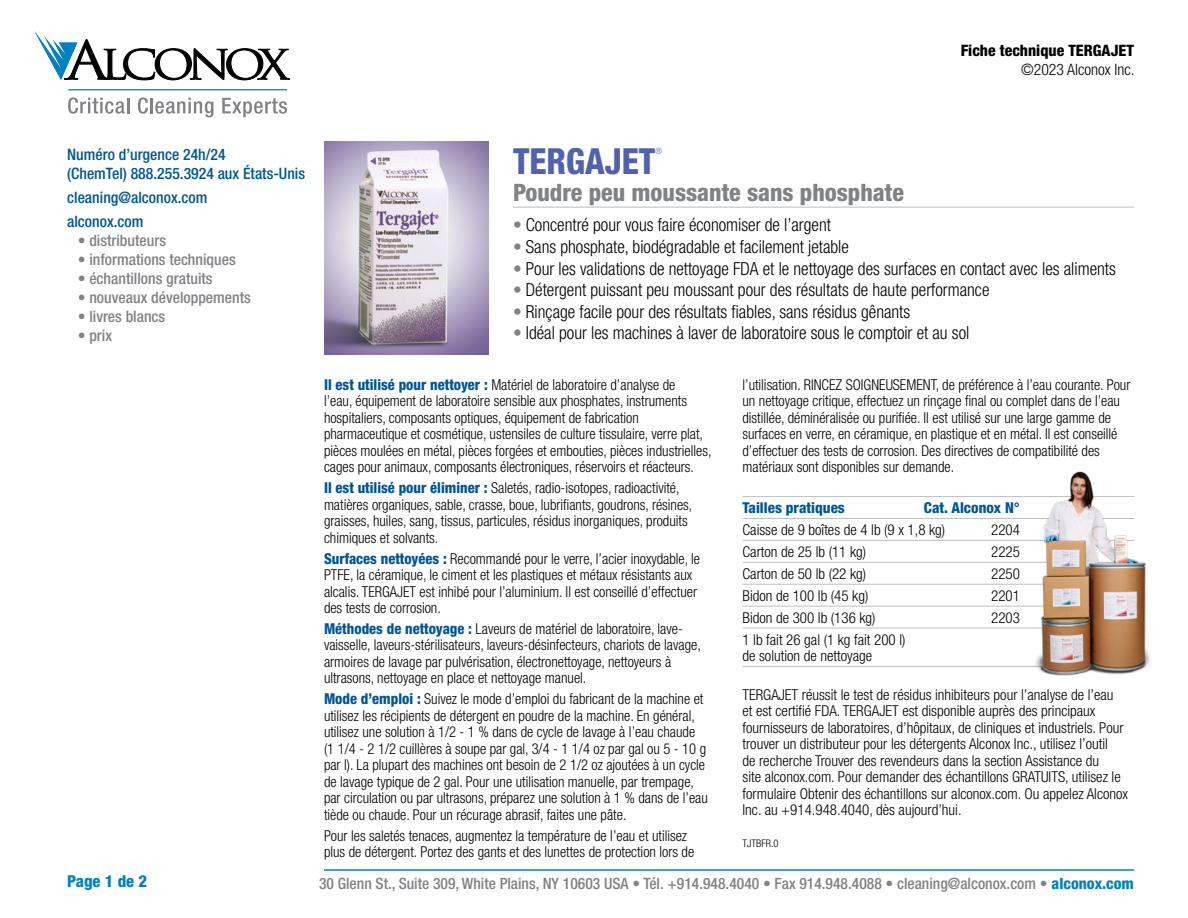
<style>
.page{position:relative;width:1188px;height:918px;background:#fff}
.page>*{position:absolute;margin:0;border:0;box-sizing:border-box;transform-origin:0 0}
.t1{font:800 condensed 36px "Helvetica Neue LT Pro";color:#5261ac;scale:.95 1}
.t2{font:800 condensed 24px "Helvetica Neue LT Pro";color:#808285}
.t3{font:300 condensed 18px "Helvetica Neue LT Pro";color:#000}
.t4{font:800 condensed 16.5px "Helvetica Neue LT Pro";color:#0080c3}
.t5{font:500 condensed 15.75px "Helvetica Neue LT Pro";color:#808285}
.t6{font:500 condensed 15.75px/18.9px "Helvetica Neue LT Pro";color:#005596}
.t7{font:800 condensed 15.75px "Helvetica Neue LT Pro";color:#000}
.t8{font:300 condensed 15.75px "Helvetica Neue LT Pro";color:#000}
.t9{font:500 condensed 15.6px "Helvetica Neue LT Pro";color:#808285}
.t10{font:300 condensed 15px/16.5px "Helvetica Neue LT Pro";color:#000}
.t11{font:800 condensed 15px "Helvetica Neue LT Pro";color:#005596}
.t12{font:300 condensed 10.5px "Helvetica Neue LT Pro";color:#000}
.t13{font:300 condensed 8.7px "Helvetica Neue LT Pro";color:#5261ac;scale:.95 1}
.s1{color:#808285}
.s2{font-weight:800;color:#005596}
.s3{font-weight:800;color:#0080c3}
</style>
<div class="page">
<hr style="left:513px;top:207px;width:621px;height:1px;background:#bcbec0">
<hr style="left:324px;top:869px;width:810px;height:2px;background:#0080c3">
<hr style="left:742px;top:496px;width:392px;height:1px;background:#bcbec0">
<hr style="left:742px;top:518px;width:392px;height:1px;background:#bcbec0">
<hr style="left:742px;top:540px;width:392px;height:1px;background:#bcbec0">
<hr style="left:742px;top:562px;width:392px;height:1px;background:#bcbec0">
<hr style="left:742px;top:584px;width:392px;height:1px;background:#bcbec0">
<hr style="left:742px;top:606px;width:392px;height:1px;background:#bcbec0">
<hr style="left:742px;top:628px;width:392px;height:1px;background:#bcbec0">
<hr style="left:742px;top:666px;width:392px;height:1px;background:#bcbec0">
<img style="left:324px;top:141px;width:164px;height:213px">
<svg style="left:34px;top:31px;width:256px;height:49px"></svg>
<svg style="left:68px;top:97px;width:61px;height:17px"></svg>
<svg style="left:138px;top:97px;width:10px;height:17px"></svg>
<hr style="left:150px;top:98px;width:3px;height:15px;background:#808285">
<svg style="left:155px;top:98px;width:58px;height:19px"></svg>
<svg style="left:222px;top:98px;width:65px;height:19px"></svg>
<hr style="left:68px;top:89px;width:219px;height:1px;background:#0080c3">
<img style="left:1027px;top:471px;width:123px;height:205px">
<p class="t7" style="left:961px;top:41px;width:175px">Fiche technique TERGAJET</p>
<p class="t8" style="left:1021px;top:61px;width:115px">©2023 Alconox Inc.</p>
<p class="t6" style="left:67px;top:145px;width:239px">Numéro d’urgence 24h/24<br>(ChemTel) 888.255.3924 aux États-Unis</p>
<p class="t6" style="left:67px;top:185px;width:142px;line-height:24.3px">cleaning@alconox.com alconox.com</p>
<p class="t5" style="left:78px;top:231px;width:90px">• distributeurs</p>
<p class="t5" style="left:78px;top:250px;width:160px">• informations techniques</p>
<p class="t5" style="left:78px;top:269px;width:136px">• échantillons gratuits</p>
<p class="t5" style="left:78px;top:288px;width:175px">• nouveaux développements</p>
<p class="t5" style="left:78px;top:307px;width:89px">• livres blancs</p>
<p class="t5" style="left:78px;top:326px;width:36px">• prix</p>
<h1 class="t1" style="left:513px;top:139px;width:151px">TERGAJET</h1>
<p class="t13" style="left:655px;top:146px;width:8px">®</p>
<h2 class="t2" style="left:513px;top:178px;width:392px">Poudre peu moussante sans phosphate</h2>
<p class="t3" style="left:513px;top:215px;width:319px"><span class="s1">•</span> Concentré pour vous faire économiser de l’argent</p>
<p class="t3" style="left:513px;top:236px;width:337px"><span class="s1">•</span> Sans phosphate, biodégradable et facilement jetable</p>
<p class="t3" style="left:513px;top:258px;width:604px"><span class="s1">•</span> Pour les validations de nettoyage FDA et le nettoyage des surfaces en contact avec les aliments</p>
<p class="t3" style="left:513px;top:280px;width:478px"><span class="s1">•</span> Détergent puissant peu moussant pour des résultats de haute performance</p>
<p class="t3" style="left:513px;top:301px;width:399px"><span class="s1">•</span> Rinçage facile pour des résultats fiables, sans résidus gênants</p>
<p class="t3" style="left:513px;top:323px;width:458px"><span class="s1">•</span> Idéal pour les machines à laver de laboratoire sous le comptoir et au sol</p>
<p class="t10" style="left:324px;top:376px;width:389px"><span class="s2">Il est utilisé pour nettoyer :</span> Matériel de laboratoire d’analyse de<br>l’eau, équipement de laboratoire sensible aux phosphates, instruments hospitaliers, composants optiques, équipement de fabrication pharmaceutique et cosmétique, ustensiles de culture tissulaire, verre plat, pièces moulées en métal, pièces forgées et embouties, pièces industrielles, cages pour animaux, composants électroniques, réservoirs et réacteurs.</p>
<p class="t10" style="left:324px;top:480px;width:370px"><span class="s2">Il est utilisé pour éliminer :</span> Saletés, radio-isotopes, radioactivité, matières organiques, sable, crasse, boue, lubrifiants, goudrons, résines, graisses, huiles, sang, tissus, particules, résidus inorganiques, produits chimiques et solvants.</p>
<p class="t10" style="left:324px;top:550px;width:378px"><span class="s2">Surfaces nettoyées :</span> Recommandé pour le verre, l’acier inoxydable, le PTFE, la céramique, le ciment et les plastiques et métaux résistants aux alcalis. TERGAJET est inhibé pour l’aluminium. Il est conseillé d’effectuer des tests de corrosion.</p>
<p class="t10" style="left:324px;top:620px;width:378px"><span class="s2">Méthodes de nettoyage :</span> Laveurs de matériel de laboratoire, lave&shy;vaisselle, laveurs-stérilisateurs, laveurs-désinfecteurs, chariots de lavage, armoires de lavage par pulvérisation, électronettoyage, nettoyeurs à ultrasons, nettoyage en place et nettoyage manuel.</p>
<p class="t10" style="left:324px;top:691px;width:385px"><span class="s2">Mode d’emploi :</span> Suivez le mode d’emploi du fabricant de la machine et utilisez les récipients de détergent en poudre de la machine. En général, utilisez une solution à 1/2 - 1 % dans de cycle de lavage à l’eau chaude (1 1/4 - 2 1/2 cuillères à soupe par gal, 3/4 - 1 1/4 oz par gal ou 5 - 10 g par l). La plupart des machines ont besoin de 2 1/2 oz ajoutées à un cycle de lavage typique de 2 gal. Pour une utilisation manuelle, par trempage, par circulation ou par ultrasons, préparez une solution à 1 % dans de l’eau tiède ou chaude. Pour un récurage abrasif, faites une pâte.</p>
<p class="t10" style="left:324px;top:827px;width:372px">Pour les saletés tenaces, augmentez la température de l’eau et utilisez plus de détergent. Portez des gants et des lunettes de protection lors de</p>
<p class="t10" style="left:742px;top:376px;width:389px">l’utilisation. RINCEZ SOIGNEUSEMENT, de préférence à l’eau courante. Pour un nettoyage critique, effectuez un rinçage final ou complet dans de l’eau distillée, déminéralisée ou purifiée. Il est utilisé sur une large gamme de surfaces en verre, en céramique, en plastique et en métal. Il est conseillé d’effectuer des tests de corrosion. Des directives de compatibilité des matériaux sont disponibles sur demande.</p>
<p class="t11" style="left:742px;top:499px;width:104px">Tailles pratiques</p>
<p class="t11" style="left:924px;top:499px;width:98px">Cat. Alconox N°</p>
<p class="t10" style="left:742px;top:521px;width:204px">Caisse de 9 boîtes de 4 lb (9 x 1,8 kg)</p>
<p class="t10" style="left:991px;top:521px;width:30px">2204</p>
<p class="t10" style="left:742px;top:543px;width:125px">Carton de 25 lb (11 kg)</p>
<p class="t10" style="left:991px;top:543px;width:30px">2225</p>
<p class="t10" style="left:742px;top:565px;width:125px">Carton de 50 lb (22 kg)</p>
<p class="t10" style="left:991px;top:565px;width:30px">2250</p>
<p class="t10" style="left:742px;top:587px;width:127px">Bidon de 100 lb (45 kg)</p>
<p class="t10" style="left:991px;top:587px;width:30px">2201</p>
<p class="t10" style="left:742px;top:609px;width:135px">Bidon de 300 lb (136 kg)</p>
<p class="t10" style="left:991px;top:609px;width:30px">2203</p>
<p class="t10" style="left:742px;top:631px;width:164px">1 lb fait 26 gal (1 kg fait 200 l) de solution de nettoyage</p>
<p class="t10" style="left:742px;top:686px;width:387px">TERGAJET réussit le test de résidus inhibiteurs pour l’analyse de l’eau<br>et est certifié FDA. TERGAJET est disponible auprès des principaux fournisseurs de laboratoires, d’hôpitaux, de cliniques et industriels. Pour trouver un distributeur pour les détergents Alconox Inc., utilisez l’outil<br>de recherche Trouver des revendeurs dans la section Assistance du<br>site alconox.com. Pour demander des échantillons GRATUITS, utilisez le formulaire Obtenir des échantillons sur alconox.com. Ou appelez Alconox Inc. au +914.948.4040, dès aujourd’hui.</p>
<p class="t12" style="left:742px;top:837px;width:38px">TJTBFR.0</p>
<p class="t4" style="left:67px;top:871px;width:81px">Page 1 de 2</p>
<p class="t9" style="left:319px;top:874px;width:816px">30 Glenn St., Suite 309, White Plains, NY 10603 USA • Tél. +914.948.4040 • Fax 914.948.4088 • cleaning@alconox.com • <span class="s3">alconox.com</span></p>
</div>
